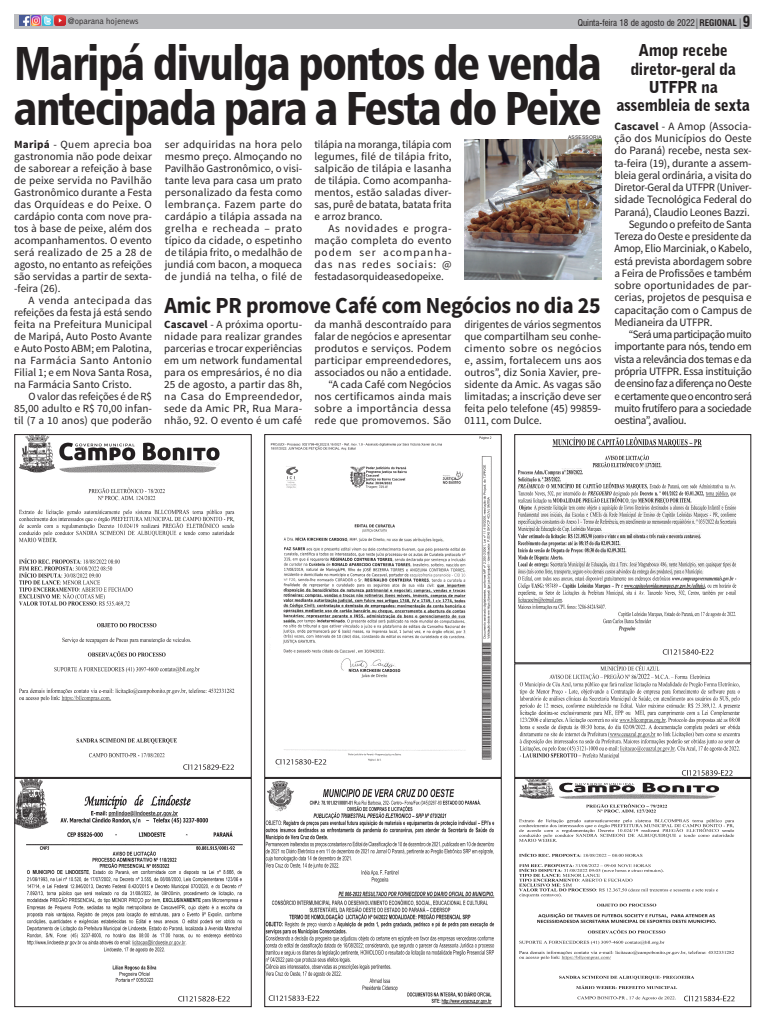
<style>
.page{position:relative;width:766px;height:1021px;background:#fff}
.page>*{position:absolute;margin:0;border:0;box-sizing:border-box;transform-origin:0 0}
.TITULO_ESSE_1{font:48px/45px "Humanist 777 BT Black Condensed B";letter-spacing:-.03em;color:#231f20;scale:.93 1}
.SECUNDARIO{font:700 23px "Source Sans Pro";letter-spacing:-.01em;color:#231f20;scale:.95 1}
.Título_Colunas{font:900 16.3px/18.4px "Bell Gothic BT";letter-spacing:-.02em;color:#231f20;text-align:center}
.t1{font:700 condensed 15px "Swiss 721 BT";color:#231f20}
.TEXTO_ESSE{font:11.2px/12.3px "Source Sans Pro";letter-spacing:-.015em;color:#231f20;text-align:justify}
.TEXTO_ESSE-2{font:11.2px/12.3px "Source Sans Pro";letter-spacing:-.015em;color:#231f20;text-align:justify;scale:.96 1}
.TEXTO_ESSE-3{font:11px/12px "Source Sans Pro";color:#231f20;text-align:justify}
.t2{font:10px "Bell Gothic BT";color:#231f20}
.t3{font:condensed 9px "Swiss 721 BT";color:#231f20}
.t4{font:300 9px "Bell Gothic";color:#231f20;scale:.96 1}
.t5{font:700 7.3px "Bell Gothic BT";color:#231f20;scale:1.26 1}
.Credito{font:5px "Arial";letter-spacing:.035em;color:#231f20}
.s1{font-weight:700}
</style>
<div class="page">
<div style="left:14px;top:14px;width:737px;height:15px;background:#bcbdc0"></div>
<svg style="left:20px;top:16px;width:45px;height:10px"></svg>
<img style="left:19px;top:436px;width:216px;height:334px">
<div style="left:14px;top:434px;width:238px;height:344px;border:1px solid #231f20"></div>
<img style="left:270px;top:436px;width:222px;height:332px">
<div style="left:264px;top:434px;width:237px;height:344px;border:1px solid #231f20"></div>
<img style="left:517px;top:437px;width:220px;height:218px">
<div style="left:514px;top:434px;width:237px;height:229px;border:1px solid #231f20"></div>
<img style="left:519px;top:665px;width:221px;height:337px">
<div style="left:514px;top:663px;width:237px;height:115px;border:1px solid #231f20"></div>
<img style="left:266px;top:780px;width:229px;height:225px">
<div style="left:264px;top:778px;width:237px;height:229px;border:1px solid #231f20"></div>
<div style="left:514px;top:778px;width:237px;height:229px;border:1px solid #231f20"></div>
<img style="left:14px;top:778px;width:238px;height:226px">
<img style="left:464px;top:140px;width:137px;height:139px">
<p class="t4" style="left:68px;top:16px;width:75px">@oparana hojenews</p>
<p class="t3" style="left:577px;top:18px;width:161px">Quinta-feira 18 de agosto de 2022 <span class="s1">REGIONAL</span></p>
<p class="t1" style="left:742px;top:13px;width:9px">9</p>
<p class="TITULO_ESSE_1" style="left:14px;top:40px;width:633px">Maripá divulga pontos de venda antecipada para a Festa do Peixe</p>
<p class="TEXTO_ESSE-3" style="left:14px;top:138px;width:139px"><span class="s1">Maripá</span> - Quem aprecia boa gastronomia não pode deixar de saborear a refeição à base de peixe servida no Pavilhão Gastronômico durante a Festa das Orquídeas e do Peixe. O cardápio conta com nove pra&shy;tos à base de peixe, além dos acompanhamentos. O evento será realizado de 25 a 28 de agosto, no entanto as refeições são servidas a partir de sexta--feira (26).</p>
<p class="TEXTO_ESSE-3" style="left:14px;top:294px;width:139px;text-indent:14px">A venda antecipada das refeições da festa já está sendo feita na Prefeitura Municipal de Maripá, Auto Posto Avante e Auto Posto ABM; em Palotina, na Farmácia Santo Antonio Filial 1; e em Nova Santa Rosa, na Farmácia Santo Cristo.</p>
<p class="TEXTO_ESSE-3" style="left:14px;top:390px;width:139px;text-indent:14px">O valor das refeições é de R$ 85,00 adulto e R$ 70,00 infan&shy;til (7 a 10 anos) que poderão</p>
<p class="Título_Colunas" style="left:638px;top:41px;width:91px">Amop recebe</p>
<p class="Título_Colunas" style="left:630px;top:59px;width:107px">diretor-geral da</p>
<p class="Título_Colunas" style="left:616px;top:78px;width:135px">UTFPR na assembleia de sexta</p>
<p class="TEXTO_ESSE" style="left:614px;top:120px;width:139px"><span class="s1">Cascavel</span> - A Amop (Associa&shy;ção dos Municípios do Oeste do Paraná) recebe, nesta sex&shy;ta-feira (19), durante a assem&shy;bleia geral ordinária, a visita do Diretor-Geral da UTFPR (Univer&shy;sidade Tecnológica Federal do Paraná), Claudio Leones Bazzi.</p>
<p class="TEXTO_ESSE" style="left:614px;top:218px;width:139px;text-indent:14px">Segundo o prefeito de Santa Tereza do Oeste e presidente da Amop, Elio Marciniak, o Kabelo, está prevista abordagem sobre a Feira de Profissões e também sobre oportunidades de par&shy;cerias, projetos de pesquisa e capacitação com o Campus de Medianeira da UTFPR.</p>
<p class="TEXTO_ESSE-2" style="left:614px;top:328px;width:144px;text-indent:14px">“Será uma participação muito importante para nós, tendo em vista a relevância dos temas e da própria UTFPR. Essa instituição de ensino faz a diferença no Oeste e certamente que o encontro será muito frutífero para a sociedade oestina”, avaliou.</p>
<p class="Credito" style="left:568px;top:134px;width:35px">ASSESSORIA</p>
<p class="TEXTO_ESSE-3" style="left:165px;top:138px;width:139px">ser adquiridas na hora pelo mesmo preço. Almoçando no Pavilhão Gastronômico, o visi&shy;tante leva para casa um prato personalizado da festa como lembrança. Fazem parte do cardápio a tilápia assada na grelha e recheada – prato típico da cidade, o espetinho de tilápia frito, o medalhão de jundiá com bacon, a moqueca de jundiá na telha, o filé de</p>
<p class="TEXTO_ESSE-3" style="left:314px;top:138px;width:139px">tilápia na moranga, tilápia com legumes, filé de tilápia frito, salpicão de tilápia e lasanha de tilápia. Como acompanha&shy;mentos, estão saladas diver&shy;sas, purê de batata, batata frita e arroz branco.</p>
<p class="TEXTO_ESSE-3" style="left:314px;top:222px;width:139px;text-indent:14px">As novidades e progra&shy;mação completa do evento podem ser acompanha&shy;das nas redes sociais: @ festadasorquideasedopeixe.</p>
<p class="SECUNDARIO" style="left:164px;top:290px;width:460px">Amic PR promove Café com Negócios no dia 25</p>
<p class="TEXTO_ESSE-3" style="left:164px;top:318px;width:139px"><span class="s1">Cascavel</span> - A próxima oportu&shy;nidade para realizar grandes parcerias e trocar experiências em um network fundamental para os empresários, é no dia 25 de agosto, a partir das 8h, na Casa do Empreendedor, sede da Amic PR, Rua Mara&shy;nhão, 92. O evento é um café</p>
<p class="TEXTO_ESSE-3" style="left:314px;top:318px;width:138px">da manhã descontraído para falar de negócios e apresentar produtos e serviços. Podem participar empreendedores, associados ou não a entidade.</p>
<p class="TEXTO_ESSE-3" style="left:314px;top:378px;width:139px;text-indent:14px">“A cada Café com Negócios nos certificamos ainda mais sobre a importância dessa rede que promovemos. São</p>
<p class="TEXTO_ESSE-3" style="left:464px;top:318px;width:138px">dirigentes de vários segmentos que compartilham seu conhe&shy;cimento sobre os negócios e, assim, fortalecem uns aos outros”, diz Sonia Xavier, pre&shy;sidente da Amic. As vagas são limitadas; a inscrição deve ser feita pelo telefone (45) 99859- 0111, com Dulce.</p>
<p class="t5" style="left:605px;top:414px;width:51px">Jornal O Paraná</p>
<p class="t2" style="left:15px;top:416px;width:65px">Edição 13.910</p>
</div>
